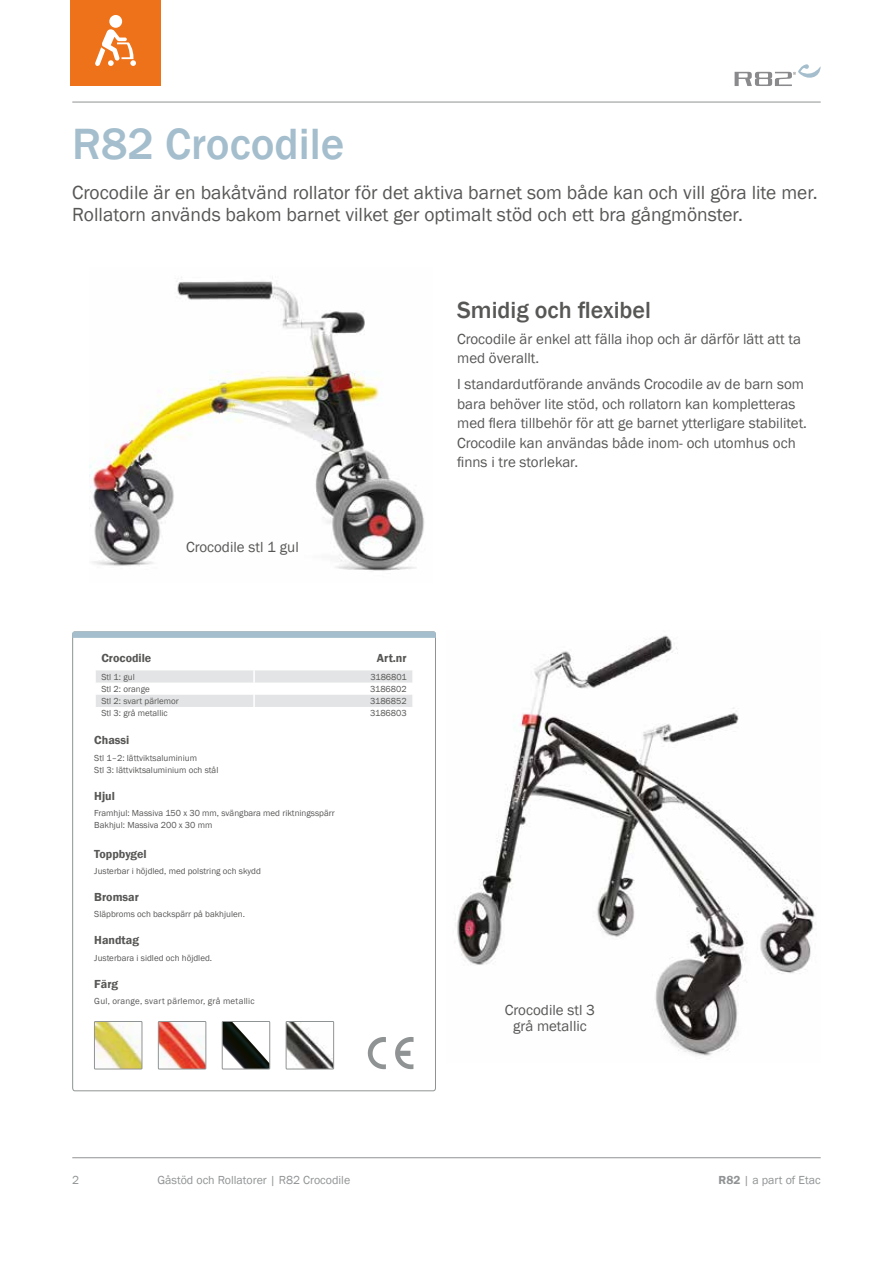
<style>
.page{position:relative;width:893px;height:1263px;background:#fff}
.page>*{position:absolute;margin:0;border:0;box-sizing:border-box;transform-origin:0 0}
.t1{font:500 45px "Franklin Gothic";color:#a4becd}
.t2{font:500 24px "Franklin Gothic";color:#575756}
.t3{font:19.5px/22.5px "Franklin Gothic";color:#575756}
.t4{font:15px/19.5px "Franklin Gothic";color:#575756}
.t5{font:12px "Franklin Gothic";color:#909394}
.t6{font:600 12px "Franklin Gothic";color:#575756}
.t7{font:9px/12px "Franklin Gothic";color:#575756}
.t8{font:9px "Franklin Gothic";letter-spacing:.025em;color:#575756}
.s1{font-weight:600}
</style>
<div class="page">
<img style="left:90px;top:277px;width:335px;height:294px">
<img style="left:455px;top:635px;width:361px;height:421px">
<hr style="left:72px;top:102px;width:749px;height:1px;background:#909394">
<hr style="left:72px;top:1157px;width:749px;height:1px;background:#909394">
<svg style="left:735px;top:64px;width:86px;height:22px"></svg>
<div style="left:70px;top:0;width:91px;height:86px;background:#ee7219"></div>
<div style="left:109px;top:15px;width:13px;height:13px;background:#fff;border-radius:50%"></div>
<svg style="left:95px;top:29px;width:41px;height:37px"></svg>
<svg style="left:72px;top:638px;width:364px;height:453px"></svg>
<svg style="left:72px;top:631px;width:364px;height:7px;background:#a6becc"></svg>
<h1 class="t1" style="left:72px;top:116px;width:274px">R82 Crocodile</h1>
<h3 class="t3" style="left:72px;top:181px;width:747px">Crocodile är en bakåtvänd rollator för det aktiva barnet som både kan och vill göra lite mer.<br>Rollatorn används bakom barnet vilket ger optimalt stöd och ett bra gångmönster.</h3>
<h3 class="t4" style="left:186px;top:538px;width:114px">Crocodile stl 1 gul</h3>
<h3 class="t6" style="left:101px;top:650px;width:51px">Crocodile</h3>
<h3 class="t6" style="left:377px;top:650px;width:31px">Art.nr</h3>
<p class="t7" style="left:101px;top:671px;width:35px">Stl 1: gul</p>
<p class="t7" style="left:371px;top:671px;width:38px">3186801</p>
<p class="t7" style="left:101px;top:683px;width:50px">Stl 2: orange</p>
<p class="t7" style="left:370px;top:683px;width:38px">3186802</p>
<p class="t7" style="left:101px;top:695px;width:79px">Stl 2: svart pärlemor</p>
<p class="t7" style="left:370px;top:695px;width:38px">3186852</p>
<p class="t7" style="left:101px;top:707px;width:68px">Stl 3: grå metallic</p>
<p class="t7" style="left:370px;top:707px;width:38px">3186803</p>
<h3 class="t6" style="left:94px;top:733px;width:37px">Chassi</h3>
<p class="t7" style="left:94px;top:752px;width:126px">Stl 1–2: lättviktsaluminium<br>Stl 3: lättviktsaluminium och stål</p>
<h3 class="t6" style="left:94px;top:788px;width:22px">Hjul</h3>
<p class="t7" style="left:94px;top:807px;width:242px">Framhjul: Massiva 150 x 30 mm, svängbara med riktningsspärr<br>Bakhjul: Massiva 200 x 30 mm</p>
<h3 class="t6" style="left:94px;top:846px;width:54px">Toppbygel</h3>
<p class="t7" style="left:94px;top:865px;width:168px">Justerbar i höjdled, med polstring och skydd</p>
<h3 class="t6" style="left:94px;top:890px;width:46px">Bromsar</h3>
<p class="t7" style="left:94px;top:908px;width:152px">Släpbroms och backspärr på bakhjulen.</p>
<h3 class="t6" style="left:94px;top:933px;width:46px">Handtag</h3>
<p class="t7" style="left:94px;top:952px;width:119px">Justerbara i sidled och höjdled.</p>
<h3 class="t6" style="left:94px;top:976px;width:25px">Färg</h3>
<p class="t8" style="left:94px;top:995px;width:162px">Gul, orange, svart pärlemor, grå metallic</p>
<h2 class="t2" style="left:457px;top:295px;width:195px">Smidig och flexibel</h2>
<h3 class="t4" style="left:457px;top:329px;width:345px">Crocodile är enkel att fälla ihop och är därför lätt att ta med överallt.</h3>
<p class="t4" style="left:457px;top:375px;width:351px">I standardutförande används Crocodile av de barn som bara behöver lite stöd, och rollatorn kan kompletteras med flera tillbehör för att ge barnet ytterligare stabilitet.<br>Crocodile kan användas både inom- och utomhus och finns i tre storlekar.</p>
<h3 class="t4" style="left:505px;top:1002px;width:91px;line-height:16.2px;text-align:center">Crocodile stl 3 grå metallic</h3>
<h3 class="t5" style="left:72px;top:1173px;width:9px">2</h3>
<h3 class="t5" style="left:157px;top:1173px;width:194px">Gåstöd och Rollatorer | R82 Crocodile</h3>
<h3 class="t5" style="left:693px;top:1173px;width:130px"><span class="s1">Etac</span> |Skapar möjligheter</h3>
<h3 class="t5" style="left:718px;top:1173px;width:104px"><span class="s1">R82</span> | a part of Etac</h3>
</div>
